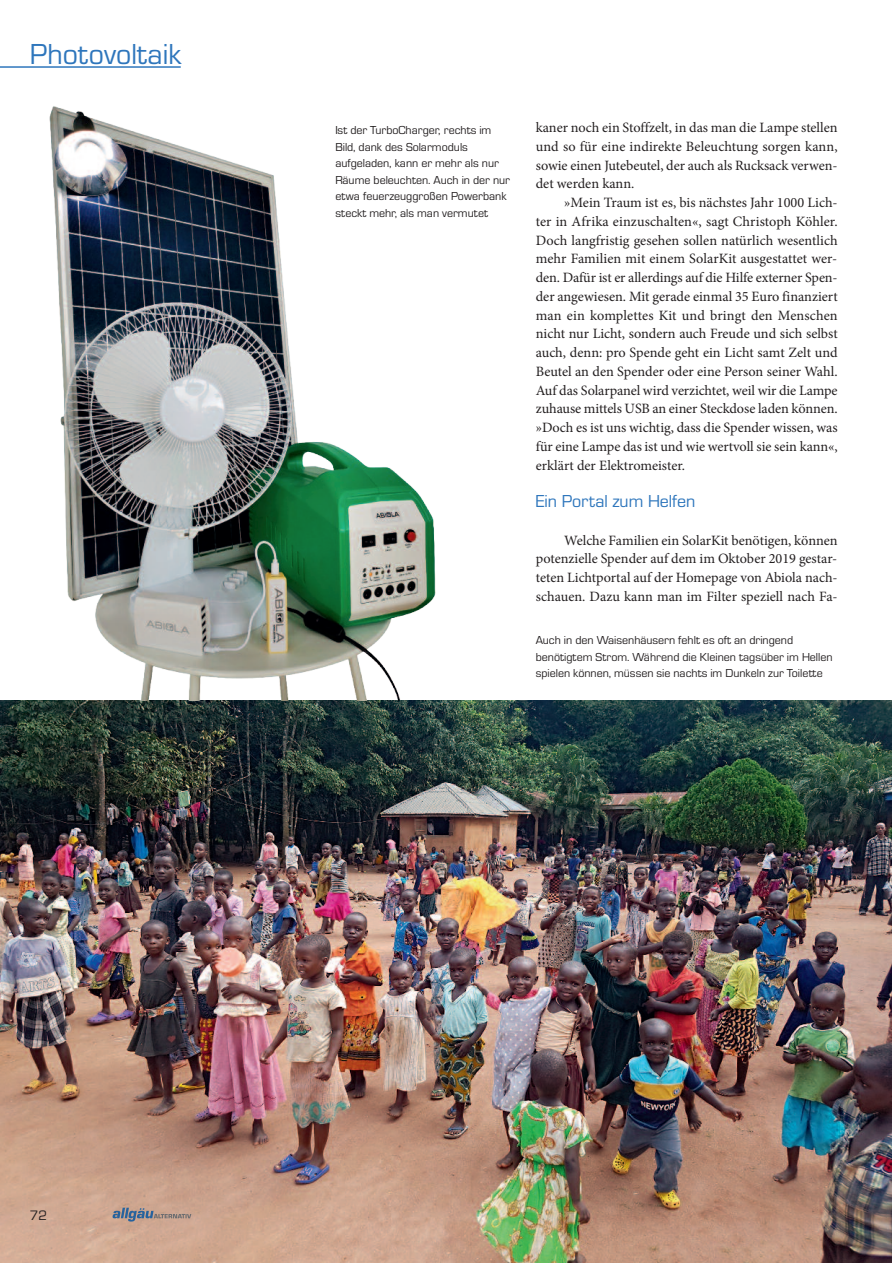
<style>
.page{position:relative;width:893px;height:1263px;background:#fff}
.page>*{position:absolute;margin:0;border:0;box-sizing:border-box;transform-origin:0 0}
.t1{font:30px "Micro Square";color:#2e76bc}
.t2{font:18px "Micro Square";color:#2e76bc}
.t3{font:14.25px/18.8px "Minion Pro";letter-spacing:-.005em;color:#231f20;text-align:justify}
.t4{font:14.25px "Micro Square";color:#231f20}
.t5{font:12px/16.5px "Micro Square";color:#231f20}
</style>
<div class="page">
<img style="left:0;top:701px;width:891px;height:562px">
<svg style="left:112px;top:1208px;width:79px;height:13px"></svg>
<hr style="left:0;top:66px;width:181px;height:2px;background:#2e76bc">
<img style="left:17px;top:106px;width:450px;height:595px">
<div style="left:335px;top:124px;width:179px;height:121px;background:#fff"></div>
<h1 class="t1" style="left:30px;top:38px;width:153px">Photovoltaik</h1>
<p class="t5" style="left:335px;top:122px;width:176px">Ist der TurboCharger, rechts im<br>Bild, dank des Solarmoduls aufgeladen, kann er mehr als nur<br>Räume beleuchten. Auch in der nur etwa feuerzeuggroßen Powerbank steckt mehr, als man vermutet</p>
<p class="t3" style="left:536px;top:119px;width:303px">kaner noch ein Stoffzelt, in das man die Lampe stellen und so für eine indirekte Beleuchtung sorgen kann, sowie einen Jutebeutel, der auch als Rucksack verwen&shy;det werden kann.</p>
<p class="t3" style="left:536px;top:194px;width:303px;text-indent:28px">»Mein Traum ist es, bis nächstes Jahr 1000 Lich&shy;ter in Afrika einzuschalten«, sagt Christoph Köhler.<br>Doch langfristig gesehen sollen natürlich wesentlich mehr Familien mit einem SolarKit ausgestattet wer&shy;den. Dafür ist er allerdings auf die Hilfe externer Spen&shy;der angewiesen. Mit gerade einmal 35 Euro finanziert man ein komplettes Kit und bringt den Menschen nicht nur Licht, sondern auch Freude und sich selbst auch, denn: pro Spende geht ein Licht samt Zelt und Beutel an den Spender oder eine Person seiner Wahl.<br>Auf das Solarpanel wird verzichtet, weil wir die Lampe zuhause mittels USB an einer Steckdose laden können. »Doch es ist uns wichtig, dass die Spender wissen, was für eine Lampe das ist und wie wertvoll sie sein kann«, erklärt der Elektromeister.</p>
<p class="t2" style="left:536px;top:491px;width:161px">Ein Portal zum Helfen</p>
<p class="t3" style="left:536px;top:532px;width:303px;text-indent:29px">Welche Familien ein SolarKit benötigen, können potenzielle Spender auf dem im Oktober 2019 gestar&shy;teten Lichtportal auf der Homepage von Abiola nach&shy;schauen. Dazu kann man im Filter speziell nach Fa-</p>
<p class="t5" style="left:536px;top:632px;width:298px">Auch in den Waisenhäusern fehlt es oft an dringend benötigtem Strom. Während die Kleinen tagsüber im Hellen spielen können, müssen sie nachts im Dunkeln zur Toilette</p>
<p class="t4" style="left:30px;top:1208px;width:19px">72</p>
</div>
